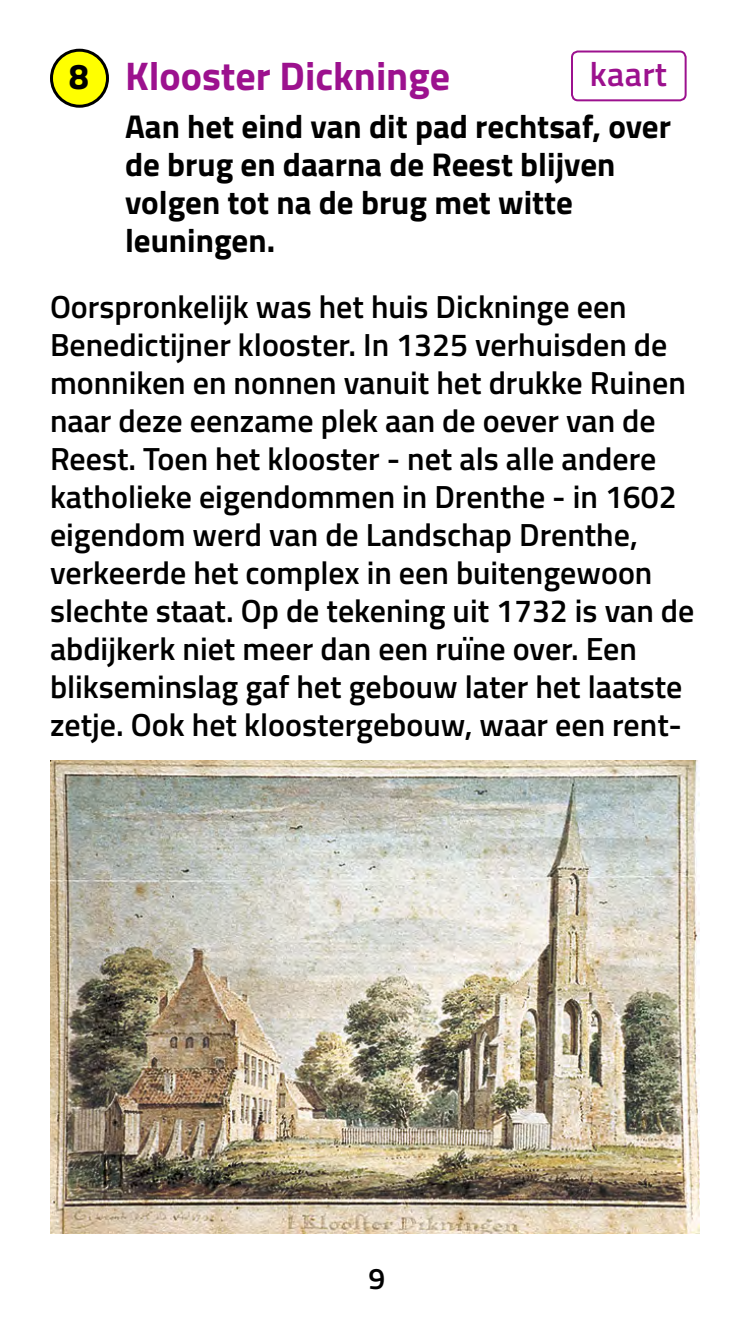
<style>
.page{position:relative;width:750px;height:1334px;background:#fff}
.page>*{position:absolute;margin:0;border:0;box-sizing:border-box;transform-origin:0 0}
.t1{font:700 40px "Titillium";color:#9c118e}
.t2{font:600 34px "Titillium";letter-spacing:.01em;color:#9c118e}
.t3{font:700 33px/38px "Titillium";color:#000}
.t4{font:600 32px/38px "Titillium";color:#000}
.t5{font:600 30px "Titillium";color:#000}
.s1{font-size:36px;color:#000}
</style>
<div class="page">
<div style="left:52px;top:50px;width:56px;height:56px;background:#ff0;border-radius:50%"></div>
<div style="left:50px;top:49px;width:59px;height:59px;border:3px solid #000;border-radius:50%"></div>
<div style="left:571px;top:51px;width:116px;height:50px;border:2px solid #9c118e;border-radius:6px"></div>
<img style="left:50px;top:760px;width:650px;height:473px">
<p class="t1" style="left:69px;top:45px;width:383px"><span class="s1">8</span> Klooster Dickninge</p>
<p class="t2" style="left:590px;top:49px;width:79px">kaart</p>
<p class="t3" style="left:125px;top:106px;width:548px">Aan het eind van dit pad rechtsaf, over de brug en daarna de Reest blijven volgen tot na de brug met witte leuningen.</p>
<p class="t4" style="left:50px;top:286px;width:646px">Oorspronkelijk was het huis Dickninge een Benedictijner klooster. In 1325 verhuisden de monniken en nonnen vanuit het drukke Ruinen naar deze eenzame plek aan de oever van de Reest. Toen het klooster - net als alle andere katholieke eigendommen in Drenthe - in 1602 eigendom werd van de Landschap Drenthe, verkeerde het complex in een buitengewoon slechte staat. Op de tekening uit 1732 is van de abdijkerk niet meer dan een ruïne over. Een blikseminslag gaf het gebouw later het laatste zetje. Ook het kloostergebouw, waar een rent-</p>
<p class="t5" style="left:368px;top:1256px;width:18px">9</p>
</div>
